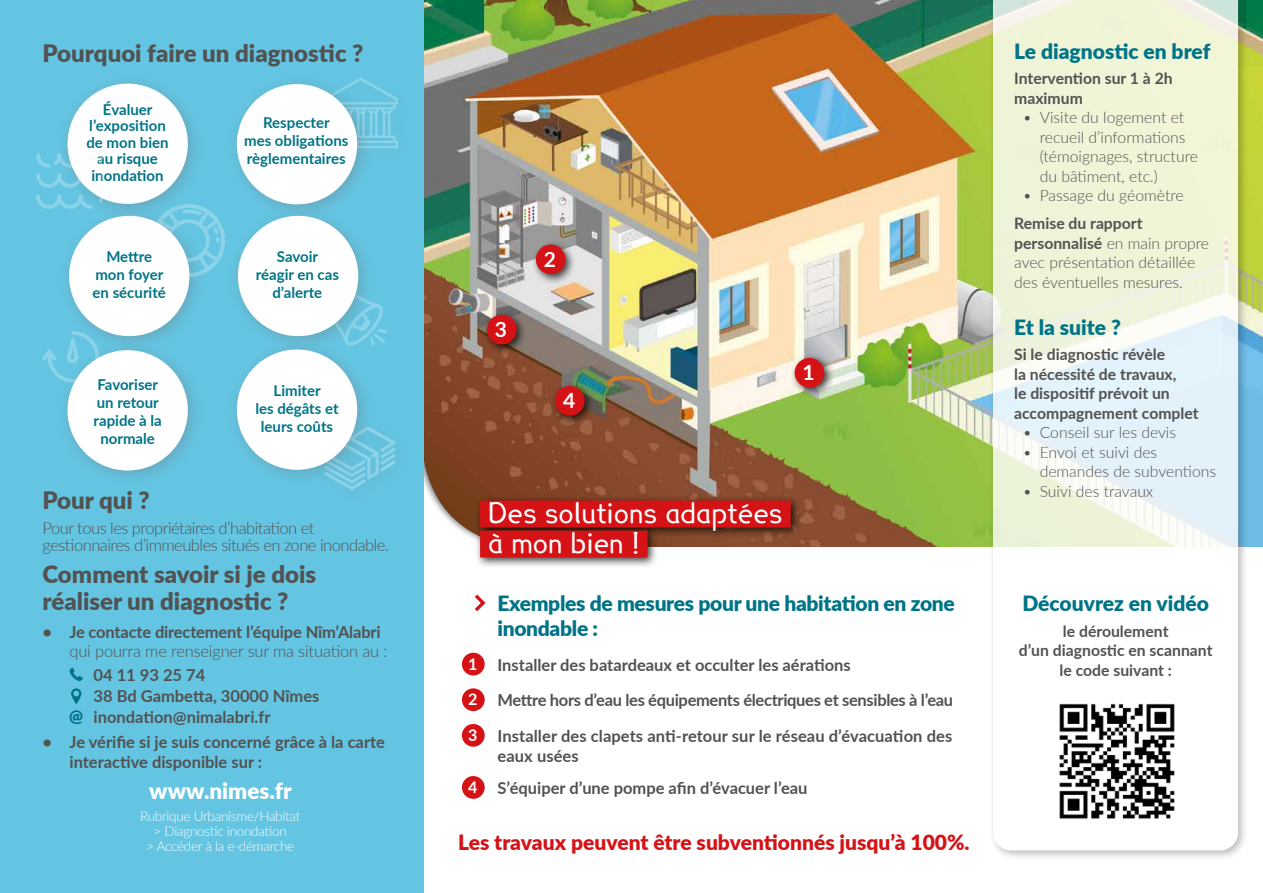
<style>
.page{position:relative;width:1263px;height:893px;background:#fff}
.page>*{position:absolute;margin:0;border:0;box-sizing:border-box;transform-origin:0 0}
.t1{font:27px/30px "Lexia";color:#fff}
.t2{font:900 24px/27px "Lato";color:#525252}
.t3{font:900 22.5px "Lato";color:#fff}
.t4{font:900 21px/25.2px "Lato";letter-spacing:-.015em;color:#007487}
.t5{font:900 21px "Lato";color:#d51317}
.t6{font:700 21px "Lato";color:#fff}
.t7{font:700 16.5px/21px "Lato";color:#525252}
.t8{font:300 16.5px/16.5px "Lato";letter-spacing:-.03em;color:#525252}
.t9{font:700 16.5px "Lato";letter-spacing:-.02em;color:#525252}
.t10{font:300 16.5px "Lato";letter-spacing:-.01em;color:#525252}
.t11{font:900 16.5px "Lato";color:#007487}
.t12{font:700 16.05px "Lato";color:#fff}
.t13{font:300 15.75px/19.5px "Lato";color:#525252}
.t14{font:700 15.75px/19.5px "Lato";color:#525252}
.t15{font:700 15px/18px "Lato";color:#007487;text-align:center}
.t16{font:300 13.5px/15px "Lato";letter-spacing:-.02em;color:#fff;text-align:center}
.s1{font-weight:700}
</style>
<div class="page">
<img style="left:423px;top:0;width:840px;height:547px">
<div style="left:0;top:0;width:423px;height:893px;background:#64c5e2"></div>
<svg style="left:375px;top:303px;width:12px;height:40px"></svg>
<div style="left:58px;top:205px;width:148px;height:148px;background:#70605d;opacity:.3"></div>
<div style="left:69px;top:216px;width:120px;height:120px;background:#fff;border-radius:50%"></div>
<div style="left:57px;top:73px;width:148px;height:148px;background:#70605d;opacity:.3"></div>
<div style="left:68px;top:84px;width:120px;height:120px;background:#fff;border-radius:50%"></div>
<div style="left:226px;top:339px;width:148px;height:148px;background:#70605d;opacity:.3"></div>
<div style="left:237px;top:349px;width:120px;height:121px;background:#fff;border-radius:50%"></div>
<svg style="left:374px;top:85px;width:24px;height:63px"></svg>
<div style="left:226px;top:73px;width:148px;height:148px;background:#70605d;opacity:.3"></div>
<div style="left:237px;top:84px;width:120px;height:120px;background:#fff;border-radius:50%"></div>
<div style="left:227px;top:205px;width:148px;height:148px;background:#70605d;opacity:.3"></div>
<div style="left:238px;top:216px;width:120px;height:120px;background:#fff;border-radius:50%"></div>
<svg style="left:36px;top:152px;width:69px;height:58px"></svg>
<svg style="left:42px;top:330px;width:59px;height:47px"></svg>
<div style="left:57px;top:339px;width:148px;height:148px;background:#70605d;opacity:.3"></div>
<div style="left:68px;top:350px;width:120px;height:120px;background:#fff;border-radius:50%"></div>
<svg style="left:151px;top:203px;width:74px;height:76px"></svg>
<div style="left:988px;top:0;width:261px;height:862px;background:#000;opacity:.35"></div>
<svg style="left:993px;top:0;width:245px;height:850px"></svg>
<div style="left:475px;top:495px;width:327px;height:74px;background:#000;opacity:.75"></div>
<div style="left:480px;top:500px;width:311px;height:27px;background:#d51317"></div>
<div style="left:480px;top:530px;width:167px;height:27px;background:#d51317"></div>
<div style="left:462px;top:653px;width:23px;height:22px;background:#d51317;border-radius:50%"></div>
<div style="left:790px;top:353px;width:45px;height:45px;background:#000;opacity:.75"></div>
<div style="left:794px;top:358px;width:30px;height:30px;background:#d51317;border-radius:50%"></div>
<div style="left:462px;top:688px;width:23px;height:23px;background:#d51317;border-radius:50%"></div>
<div style="left:531px;top:240px;width:46px;height:45px;background:#000;opacity:.75"></div>
<div style="left:536px;top:244px;width:30px;height:30px;background:#d51317;border-radius:50%"></div>
<div style="left:462px;top:724px;width:23px;height:23px;background:#d51317;border-radius:50%"></div>
<div style="left:482px;top:310px;width:46px;height:45px;background:#000;opacity:.75"></div>
<div style="left:487px;top:315px;width:30px;height:29px;background:#d51317;border-radius:50%"></div>
<div style="left:462px;top:776px;width:23px;height:23px;background:#d51317;border-radius:50%"></div>
<div style="left:550px;top:381px;width:46px;height:45px;background:#000;opacity:.75"></div>
<div style="left:555px;top:386px;width:30px;height:30px;background:#d51317;border-radius:50%"></div>
<svg style="left:324px;top:426px;width:253px;height:206px"></svg>
<svg style="left:70px;top:668px;width:13px;height:13px"></svg>
<svg style="left:71px;top:688px;width:10px;height:16px"></svg>
<img style="left:1043px;top:687px;width:147px;height:147px">
<h2 class="t2" style="left:43px;top:39px;width:322px">Pourquoi faire un diagnostic ?</h2>
<p class="t15" style="left:86px;top:100px;width:84px;line-height:16.5px">Évaluer l’exposition de mon bien au risque inondation</p>
<p class="t15" style="left:93px;top:247px;width:75px">Mettre mon foyer en sécurité</p>
<p class="t15" style="left:94px;top:375px;width:70px">Favoriser un retour rapide à la normale</p>
<p class="t15" style="left:244px;top:113px;width:106px">Respecter<br>mes obligations règlementaires</p>
<p class="t15" style="left:256px;top:247px;width:85px">Savoir réagir en cas d’alerte</p>
<p class="t15" style="left:255px;top:381px;width:85px">Limiter<br>les dégâts et leurs coûts</p>
<h2 class="t2" style="left:43px;top:486px;width:109px">Pour qui ?</h2>
<p class="t8" style="left:43px;top:520px;width:348px">Pour tous les propriétaires d’habitation et gestionnaires d’immeubles situés en zone inondable.</p>
<h2 class="t2" style="left:43px;top:560px;width:275px">Comment savoir si je dois réaliser un diagnostic ?</h2>
<p class="t7" style="left:43px;top:620px;width:340px">• Je contacte directement l’équipe Nîm’Alabri</p>
<p class="t10" style="left:70px;top:640px;width:319px">qui pourra me renseigner sur ma situation au :</p>
<p class="t7" style="left:94px;top:664px;width:227px">04 11 93 25 74<br>38 Bd Gambetta, 30000 Nîmes inondation@nimalabri.fr</p>
<p class="t7" style="left:70px;top:731px;width:317px;line-height:19.5px;text-indent:-27px">• Je vérifie si je suis concerné grâce à la carte interactive disponible sur :</p>
<h3 class="t3" style="left:149px;top:773px;width:144px">www.nimes.fr</h3>
<p class="t16" style="left:140px;top:808px;width:162px">Rubrique Urbanisme/Habitat &gt; Diagnostic inondation<br>&gt; Accéder à la e-démarche</p>
<p class="t11" style="left:69px;top:703px;width:16px">@</p>
<p class="t6" style="left:495px;top:314px;width:14px">3</p>
<p class="t6" style="left:544px;top:244px;width:14px">2</p>
<p class="t6" style="left:563px;top:385px;width:14px">4</p>
<p class="t6" style="left:803px;top:357px;width:14px">1</p>
<h1 class="t1" style="left:488px;top:497px;width:296px">Des solutions adaptées à mon bien !</h1>
<p class="t4" style="left:1014px;top:38px;width:198px">Le diagnostic en bref</p>
<p class="t14" style="left:1014px;top:68px;width:160px">Intervention sur 1 à 2h maximum</p>
<p class="t13" style="left:1040px;top:107px;width:160px;text-indent:-17px">• Visite du logement et recueil d’informations (témoignages, structure du bâtiment, etc.)</p>
<p class="t13" style="left:1023px;top:185px;width:163px">• Passage du géomètre</p>
<p class="t13" style="left:1014px;top:213px;width:196px"><span class="s1">Remise du rapport personnalisé</span> en main propre avec présentation détaillée des éventuelles mesures.</p>
<p class="t4" style="left:1014px;top:313px;width:108px">Et la suite ?</p>
<p class="t14" style="left:1014px;top:344px;width:186px">Si le diagnostic révèle<br>la nécessité de travaux,<br>le dispositif prévoit un accompagnement complet</p>
<p class="t13" style="left:1023px;top:422px;width:155px">• Conseil sur les devis</p>
<p class="t13" style="left:1040px;top:441px;width:178px;text-indent:-17px">• Envoi et suivi des demandes de subventions</p>
<p class="t13" style="left:1023px;top:480px;width:132px">• Suivi des travaux</p>
<p class="t12" style="left:468px;top:652px;width:11px">1</p>
<p class="t4" style="left:497px;top:590px;width:459px">Exemples de mesures pour une habitation en zone inondable :</p>
<p class="t4" style="left:1022px;top:590px;width:188px">Découvrez en vidéo</p>
<p class="t14" style="left:1019px;top:620px;width:195px;text-align:center">le déroulement<br>d’un diagnostic en scannant le code suivant :</p>
<p class="t7" style="left:497px;top:653px;width:355px">Installer des batardeaux et occulter les aérations</p>
<p class="t12" style="left:468px;top:688px;width:11px">2</p>
<p class="t9" style="left:497px;top:688px;width:457px">Mettre hors d’eau les équipements électriques et sensibles à l’eau</p>
<p class="t12" style="left:468px;top:723px;width:11px">3</p>
<p class="t12" style="left:468px;top:775px;width:11px">4</p>
<p class="t7" style="left:497px;top:725px;width:456px;line-height:19.8px">Installer des clapets anti-retour sur le réseau d’évacuation des eaux usées</p>
<p class="t7" style="left:497px;top:777px;width:312px">S’équiper d’une pompe afin d’évacuer l’eau</p>
<p class="t5" style="left:458px;top:826px;width:513px">Les travaux peuvent être subventionnés jusqu’à 100%.</p>
</div>
